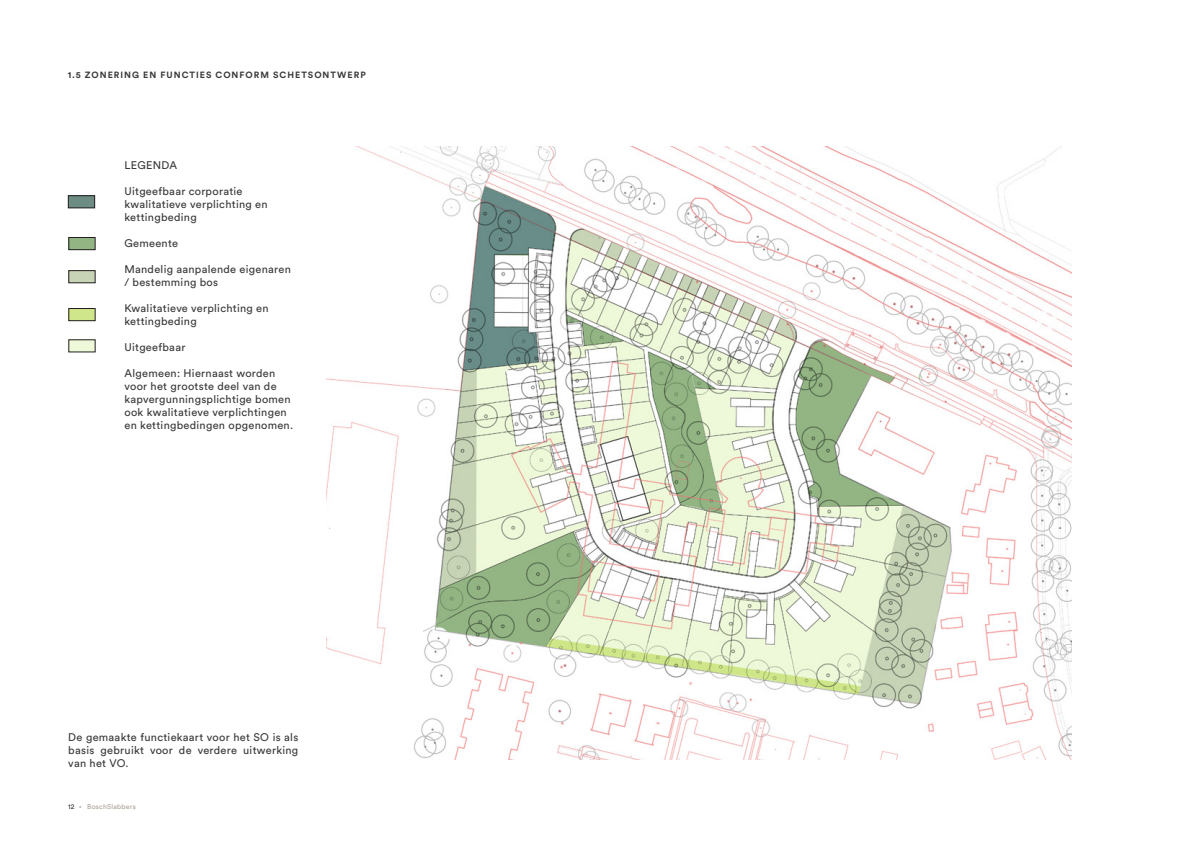
<style>
.page{position:relative;width:1191px;height:842px;background:#fff}
.page>*{position:absolute;margin:0;border:0;box-sizing:border-box;transform-origin:0 0}
.t1{font:11px/13px "Circular Std";letter-spacing:.025em;color:#383839}
.t2{font:700 9px "Circular Std";letter-spacing:.11em;color:#383839}
.t3{font:7px "Circular Std";letter-spacing:.025em;color:#aaa497}
.s1{color:#383839}
</style>
<div class="page">
<img style="left:326px;top:146px;width:745px;height:613px">
<div style="left:68px;top:196px;width:27px;height:12px;background:#6d8c84"></div>
<div style="left:68px;top:195px;width:27px;height:13px;border:1px solid #231f20"></div>
<div style="left:69px;top:237px;width:26px;height:13px;background:#93b583"></div>
<div style="left:68px;top:237px;width:28px;height:13px;border:1px solid #231f20"></div>
<div style="left:69px;top:271px;width:26px;height:12px;background:#c7d4b6"></div>
<div style="left:68px;top:270px;width:28px;height:13px;border:1px solid #231f20"></div>
<div style="left:69px;top:308px;width:26px;height:13px;background:#cfe68b"></div>
<div style="left:68px;top:308px;width:28px;height:13px;border:1px solid #231f20"></div>
<div style="left:69px;top:340px;width:26px;height:12px;background:#eef9d9"></div>
<p class="t2" style="left:68px;top:69px;width:213px">1.5 ZONERING EN FUNCTIES CONFORM SCH</p>
<p class="t2" style="left:295px;top:69px;width:72px">ETSONTWERP</p>
<p class="t1" style="left:124px;top:159px;width:54px">LEGENDA</p>
<p class="t1" style="left:124px;top:185px;width:145px">Uitgeefbaar corporatie kwalitatieve verplichting en kettingbeding</p>
<p class="t1" style="left:124px;top:237px;width:55px">Gemeente</p>
<p class="t1" style="left:124px;top:263px;width:168px">Mandelig aanpalende eigenaren / bestemming bos</p>
<p class="t1" style="left:124px;top:302px;width:146px">Kwalitatieve verplichting en kettingbeding</p>
<p class="t1" style="left:124px;top:341px;width:62px">Uitgeefbaar</p>
<p class="t1" style="left:124px;top:367px;width:170px">Algemeen: Hiernaast worden voor het grootste deel van de kapvergunningsplichtige bomen ook kwalitatieve verplichtingen en kettingbedingen opgenomen.</p>
<p class="t1" style="left:68px;top:731px;width:231px;text-align:justify">De gemaakte functiekaart voor het SO is als basis gebruikt voor de verdere uitwerking van het VO.</p>
<p class="t3" style="left:68px;top:802px;width:69px"><span class="s1">12 -</span> BoschSlabbers</p>
</div>
